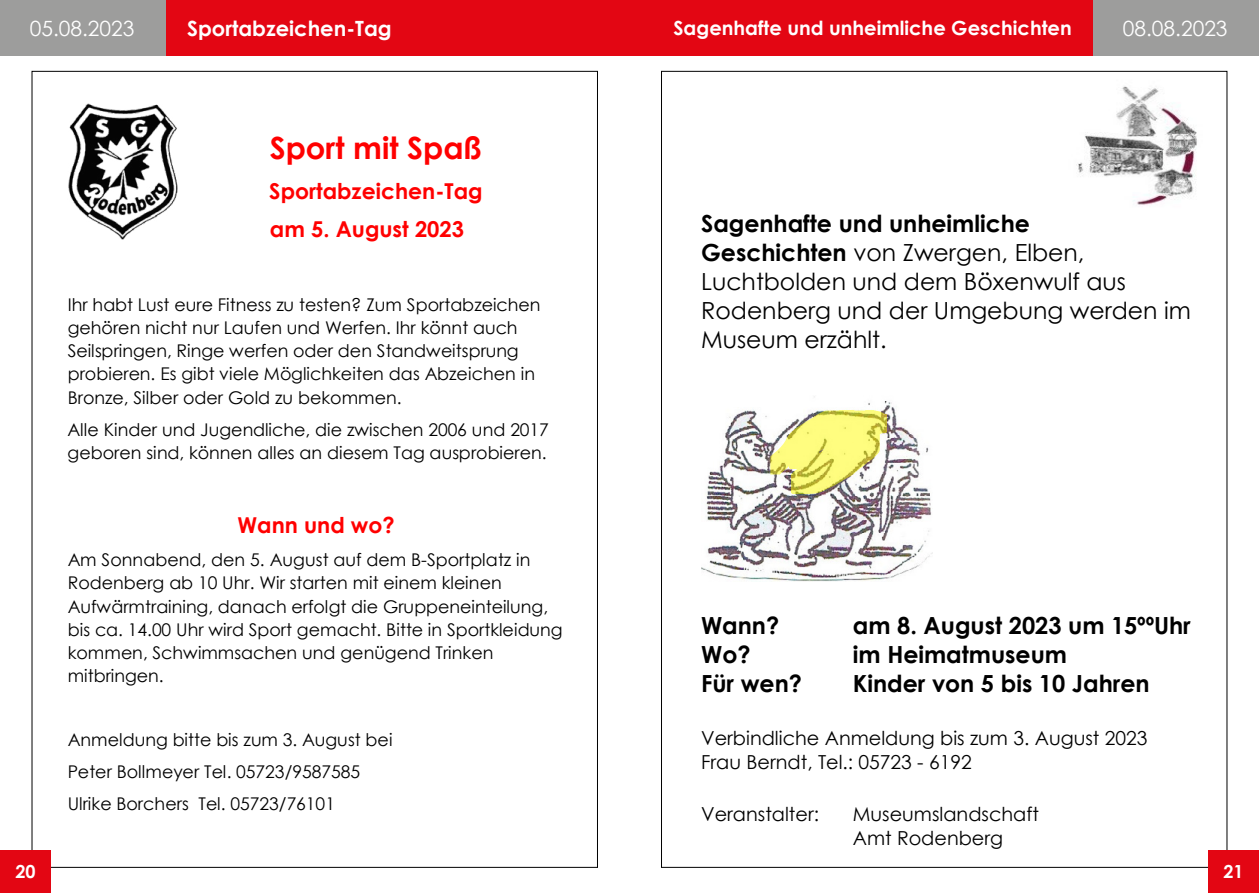
<style>
.page{position:relative;width:1259px;height:893px;background:#fff}
.page>*{position:absolute;margin:0;border:0;box-sizing:border-box;transform-origin:0 0}
.t1{font:700 30.6px "Century Gothic";color:#f00}
.t2{font:23.55px/29px "Century Gothic";color:#000}
.t3{font:700 23.55px/28.8px "Century Gothic";color:#000}
.t4{font:700 21.9px/38px "Century Gothic";color:#f00}
.t5{font:21px "Century Gothic";color:#fff}
.t6{font:700 21px "Century Gothic";color:#fff}
.t7{font:700 19.5px "Century Gothic";color:#fff}
.t8{font:19.2px/23.7px "Century Gothic";color:#000}
.t9{font:700 18px "Century Gothic";color:#fff}
.t10{font:17.55px/23.2px "Century Gothic";color:#000}
.s1{font-weight:700}
</style>
<div class="page">
<img style="left:1076px;top:86px;width:121px;height:119px">
<img style="left:701px;top:396px;width:231px;height:185px">
<svg style="left:770px;top:410px;width:116px;height:84px"></svg>
<img style="left:68px;top:103px;width:110px;height:136px">
<div style="left:1093px;top:0;width:166px;height:56px;background:#9d9d9c"></div>
<div style="left:0;top:0;width:166px;height:56px;background:#9d9d9c"></div>
<div style="left:629px;top:0;width:464px;height:56px;background:#e30613"></div>
<div style="left:166px;top:0;width:463px;height:56px;background:#e30613"></div>
<div style="left:1208px;top:850px;width:51px;height:43px;background:#e30613"></div>
<div style="left:0;top:850px;width:51px;height:43px;background:#e30613"></div>
<p class="t5" style="left:30px;top:13px;width:106px">05.08.2023</p>
<p class="t6" style="left:187px;top:12px;width:206px">Sportabzeichen-Tag</p>
<p class="t7" style="left:673px;top:13px;width:400px">Sagenhafte und unheimliche Geschichten</p>
<p class="t5" style="left:1123px;top:13px;width:106px">08.08.2023</p>
<h1 class="t1" style="left:270px;top:125px;width:214px">Sport mit Spaß</h1>
<p class="t4" style="left:269px;top:171px;width:215px">Sportabzeichen-Tag am 5. August 2023</p>
<p class="t10" style="left:68px;top:293px;width:474px">Ihr habt Lust eure Fitness zu testen? Zum Sportabzeichen gehören nicht nur Laufen und Werfen. Ihr könnt auch Seilspringen, Ringe werfen oder den Standweitsprung probieren. Es gibt viele Möglichkeiten das Abzeichen in Bronze, Silber oder Gold zu bekommen.</p>
<p class="t10" style="left:68px;top:417px;width:483px">Alle Kinder und Jugendliche, die zwischen 2006 und 2017 geboren sind, können alles an diesem Tag ausprobieren.</p>
<p class="t4" style="left:237px;top:505px;width:159px">Wann und wo?</p>
<p class="t10" style="left:68px;top:548px;width:496px">Am Sonnabend, den 5. August auf dem B-Sportplatz in Rodenberg ab 10 Uhr. Wir starten mit einem kleinen Aufwärmtraining, danach erfolgt die Gruppeneinteilung, bis ca. 14.00 Uhr wird Sport gemacht. Bitte in Sportkleidung kommen, Schwimmsachen und genügend Trinken mitbringen.</p>
<p class="t10" style="left:68px;top:723px;width:326px;line-height:32px">Anmeldung bitte bis zum 3. August bei<br>Peter Bollmeyer Tel. 05723/9587585<br>Ulrike Borchers Tel. 05723/76101</p>
<h2 class="t2" style="left:701px;top:209px;width:491px"><span class="s1">Sagenhafte und unheimliche<br>Geschichten</span> von Zwergen, Elben,<br>Luchtbolden und dem Böxenwulf aus<br>Rodenberg und der Umgebung werden im<br>Museum erzählt.</h2>
<h2 class="t3" style="left:701px;top:610px;width:102px">Wann?<br>Wo?<br>Für wen?</h2>
<h2 class="t3" style="left:853px;top:610px;width:339px">am 8. August 2023 um 15ººUhr im Heimatmuseum<br>Kinder von 5 bis 10 Jahren</h2>
<p class="t8" style="left:701px;top:726px;width:448px">Verbindliche Anmeldung bis zum 3. August 2023<br>Frau Berndt, Tel.: 05723 - 6192</p>
<p class="t8" style="left:701px;top:802px;width:120px">Veranstalter:</p>
<p class="t8" style="left:852px;top:802px;width:188px">Museumslandschaft<br>Amt Rodenberg</p>
<p class="t9" style="left:15px;top:858px;width:22px">20</p>
<p class="t9" style="left:1223px;top:858px;width:22px">21</p>
</div>
